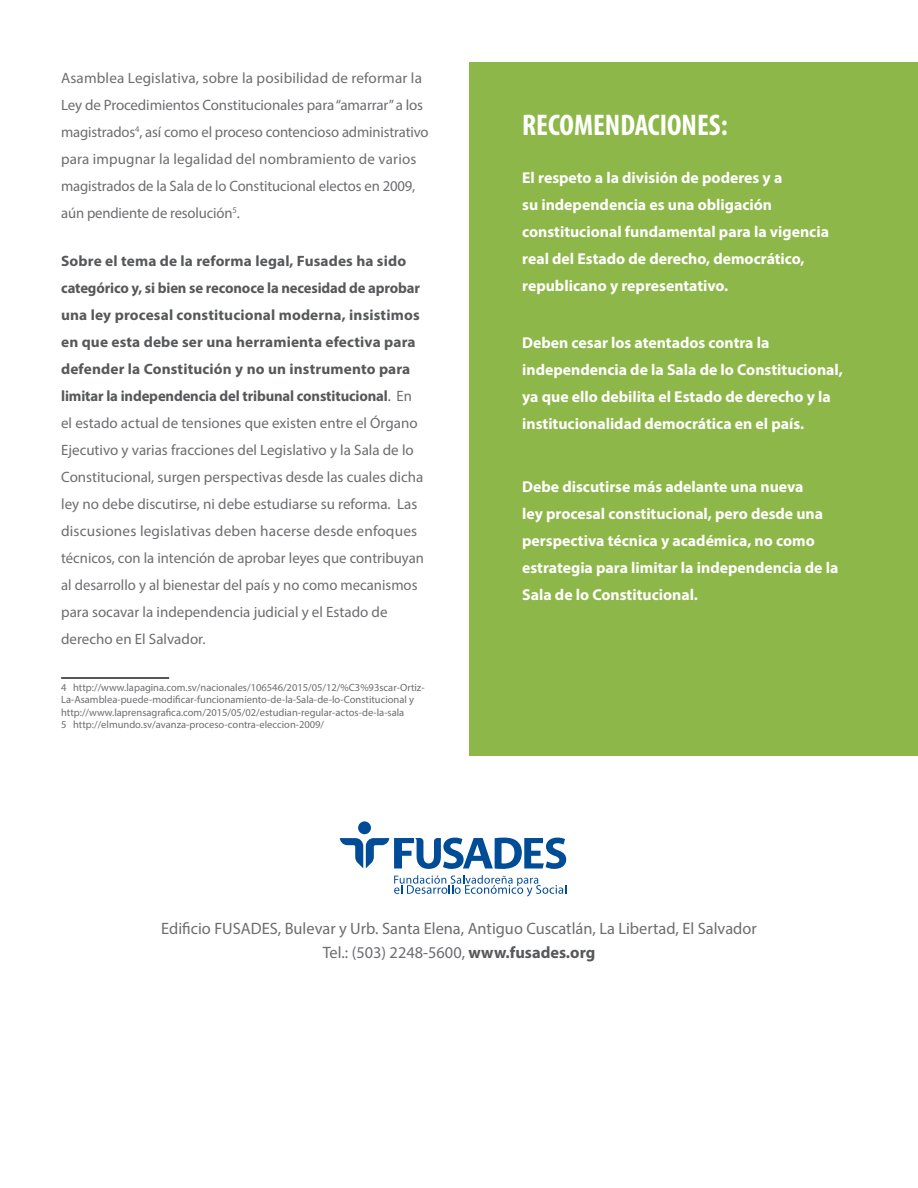
<style>
.page{position:relative;width:918px;height:1188px;background:#fff}
.page>*{position:absolute;margin:0;border:0;box-sizing:border-box;transform-origin:0 0}
.t1{font:700 condensed 30px "Myriad Pro";color:#fff}
.t2{font:16.5px/24px "Myriad Pro";color:#6c6d70;text-align:center}
.t3{font:700 15.75px/27px "Myriad Pro";color:#fff}
.t4{font:15px/27px "Myriad Pro";color:#6c6d70}
.t5{font:10.5px/12.6px "Myriad Pro";color:#6c6d70}
.s1{font-weight:700;color:#57585a}
.s2{color:#57585a}
</style>
<div class="page">
<hr style="left:61px;top:677px;width:108px;height:2px;background:#231f20">
<div style="left:469px;top:62px;width:449px;height:693px;background:#8eb749"></div>
<div style="left:358px;top:821px;width:13px;height:13px;background:#004c97;border-radius:50%"></div>
<svg style="left:340px;top:838px;width:226px;height:31px"></svg>
<svg style="left:394px;top:875px;width:172px;height:21px"></svg>
<p class="t4" style="left:61px;top:64px;width:369px">Asamblea Legislativa, sobre la posibilidad de reformar la Ley de Procedimientos Constitucionales para “amarrar” a los magistrados<sup>4</sup>, así como el proceso contencioso administrativo para impugnar la legalidad del nombramiento de varios magistrados de la Sala de lo Constitucional electos en 2009, aún pendiente de resolución<sup>5</sup>.</p>
<p class="t4" style="left:61px;top:247px;width:364px"><span class="s1">Sobre el tema de la reforma legal, Fusades ha sido categórico y, si bien se reconoce la necesidad de aprobar una ley procesal constitucional moderna, insistimos en que esta debe ser una herramienta efectiva para defender la Constitución y no un instrumento para limitar la independencia del tribunal constitucional</span><span class="s2">.</span> En el estado actual de tensiones que existen entre el Órgano Ejecutivo y varias fracciones del Legislativo y la Sala de lo Constitucional, surgen perspectivas desde las cuales dicha ley no debe discutirse, ni debe estudiarse su reforma. Las discusiones legislativas deben hacerse desde enfoques técnicos, con la intención de aprobar leyes que contribuyan al desarrollo y al bienestar del país y no como mecanismos para socavar la independencia judicial y el Estado de derecho en El Salvador.</p>
<p class="t5" style="left:61px;top:681px;width:365px">4 http://www.lapagina.com.sv/nacionales/106546/2015/05/12/%C3%93scar-Ortiz-<br>La-Asamblea-puede-modificar-funcionamiento-de-la-Sala-de-lo-Constitucional y http://www.laprensagrafica.com/2015/05/02/estudian-regular-actos-de-la-sala</p>
<p class="t5" style="left:61px;top:718px;width:265px">5 http://elmundo.sv/avanza-proceso-contra-eleccion-2009/</p>
<p class="t1" style="left:522px;top:106px;width:207px">RECOMENDACIONES:</p>
<p class="t3" style="left:522px;top:164px;width:308px">El respeto a la división de poderes y a<br>su independencia es una obligación constitucional fundamental para la vigencia real del Estado de derecho, democrático, republicano y representativo.</p>
<p class="t3" style="left:522px;top:329px;width:322px">Deben cesar los atentados contra la independencia de la Sala de lo Constitucional, ya que ello debilita el Estado de derecho y la institucionalidad democrática en el país.</p>
<p class="t3" style="left:522px;top:473px;width:318px">Debe discutirse más adelante una nueva<br>ley procesal constitucional, pero desde una perspectiva técnica y académica, no como estrategia para limitar la independencia de la Sala de lo Constitucional.</p>
<p class="t2" style="left:161px;top:916px;width:597px">Edificio FUSADES, Bulevar y Urb. Santa Elena, Antiguo Cuscatlán, La Libertad, El Salvador<br>Tel.: (503) 2248-5600, <span class="s1">www.fusades.org</span></p>
</div>
